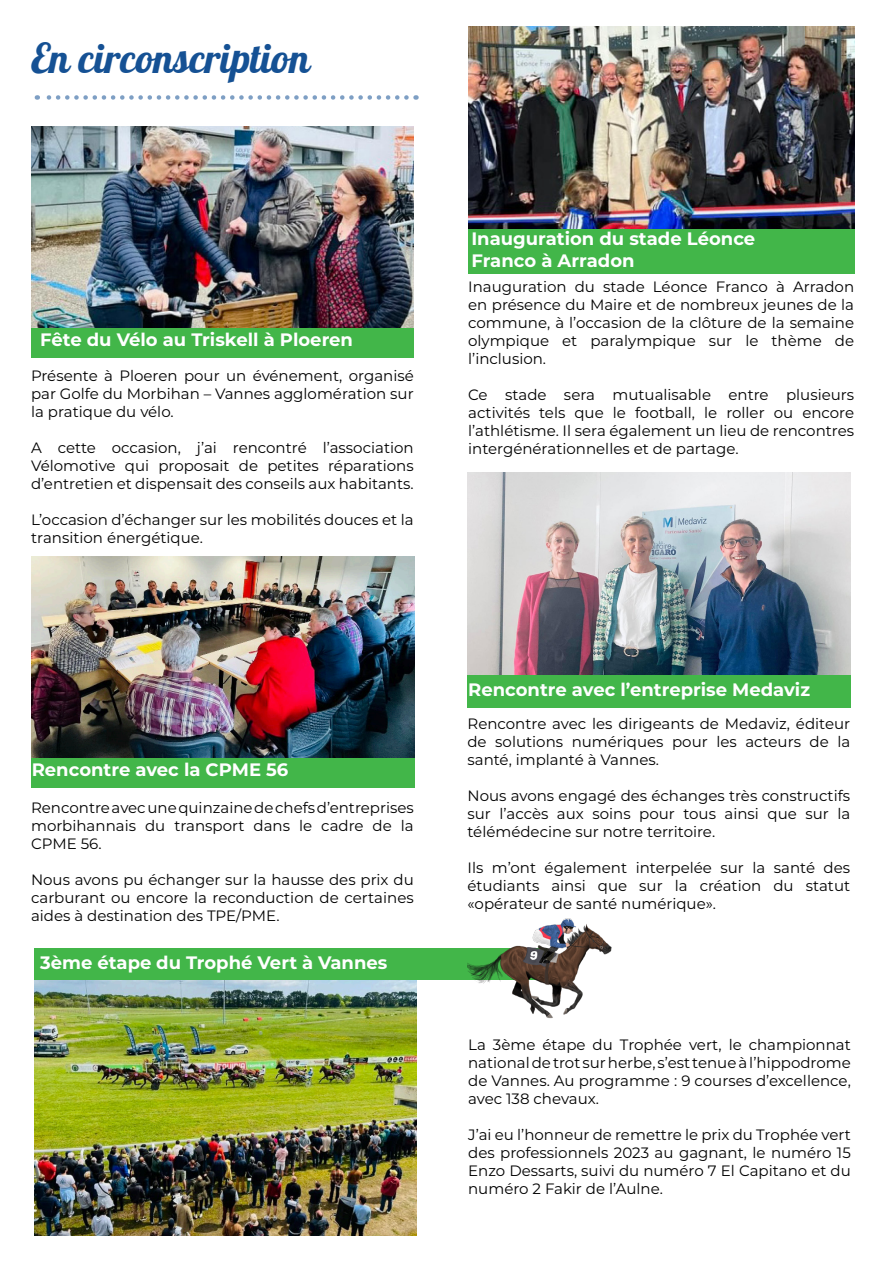
<style>
.page{position:relative;width:893px;height:1263px;background:#fff}
.page>*{position:absolute;margin:0;border:0;box-sizing:border-box;transform-origin:0 0}
.t1{font:40.5px "Pattaya";color:#155194}
.t2{font:700 18px "Montserrat";color:#fff}
.t3{font:15px/18px "Montserrat";color:#000;text-align:justify}
</style>
<div class="page">
<svg style="left:37px;top:95px;width:369px;height:5px"></svg>
<div style="left:468px;top:224px;width:386px;height:49px;background:#42b649"></div>
<img style="left:468px;top:26px;width:386px;height:203px">
<img style="left:31px;top:127px;width:383px;height:202px">
<img style="left:31px;top:556px;width:383px;height:202px">
<div style="left:31px;top:758px;width:383px;height:29px;background:#42b649"></div>
<div style="left:31px;top:329px;width:383px;height:29px;background:#42b649"></div>
<img style="left:34px;top:979px;width:383px;height:256px">
<div style="left:34px;top:948px;width:513px;height:31px;background:#42b649"></div>
<img style="left:468px;top:918px;width:144px;height:101px">
<img style="left:467px;top:473px;width:384px;height:202px">
<div style="left:467px;top:675px;width:384px;height:32px;background:#42b649"></div>
<p class="t1" style="left:31px;top:32px;width:281px">En circonscription</p>
<p class="t2" style="left:40px;top:327px;width:314px">Fête du Vélo au Triskell à Ploeren</p>
<p class="t3" style="left:31px;top:366px;width:384px">Présente à Ploeren pour un événement, organisé par Golfe du Morbihan – Vannes agglomération sur la pratique du vélo.</p>
<p class="t3" style="left:31px;top:438px;width:384px">A cette occasion, j’ai rencontré l’association Vélomotive qui proposait de petites réparations d’entretien et dispensait des conseils aux habitants.</p>
<p class="t3" style="left:31px;top:510px;width:384px">L’occasion d’échanger sur les mobilités douces et la transition énergétique.</p>
<p class="t2" style="left:471px;top:226px;width:285px">Inauguration du stade Léonce</p>
<p class="t2" style="left:471px;top:247px;width:165px">Franco à Arradon</p>
<p class="t3" style="left:468px;top:277px;width:387px">Inauguration du stade Léonce Franco à Arradon en présence du Maire et de nombreux jeunes de la commune, à l’occasion de la clôture de la semaine olympique et paralympique sur le thème de l’inclusion.</p>
<p class="t3" style="left:468px;top:385px;width:388px">Ce stade sera mutualisable entre plusieurs activités tels que le football, le roller ou encore l’athlétisme. Il sera également un lieu de rencontres intergénérationnelles et de partage.</p>
<p class="t2" style="left:32px;top:756px;width:258px">Rencontre avec la CPME 56</p>
<p class="t3" style="left:31px;top:798px;width:384px">Rencontre avec une quinzaine de chefs d’entreprises morbihannais du transport dans le cadre de la CPME 56.</p>
<p class="t3" style="left:31px;top:870px;width:384px">Nous avons pu échanger sur la hausse des prix du carburant ou encore la reconduction de certaines aides à destination des TPE/PME.</p>
<p class="t2" style="left:40px;top:950px;width:349px">3ème étape du Trophé Vert à Vannes</p>
<p class="t2" style="left:468px;top:677px;width:343px">Rencontre avec l’entreprise Medaviz</p>
<p class="t3" style="left:467px;top:714px;width:384px">Rencontre avec les dirigeants de Medaviz, éditeur de solutions numériques pour les acteurs de la santé, implanté à Vannes.</p>
<p class="t3" style="left:467px;top:786px;width:384px">Nous avons engagé des échanges très constructifs sur l’accès aux soins pour tous ainsi que sur la télémédecine sur notre territoire.</p>
<p class="t3" style="left:467px;top:858px;width:384px">Ils m’ont également interpelée sur la santé des étudiants ainsi que sur la création du statut «opérateur de santé numérique».</p>
<p class="t3" style="left:468px;top:1035px;width:384px">La 3ème étape du Trophée vert, le championnat national de trot sur herbe, s’est tenue à l’hippodrome de Vannes. Au programme : 9 courses d’excellence, avec 138 chevaux.</p>
<p class="t3" style="left:468px;top:1125px;width:384px">J’ai eu l’honneur de remettre le prix du Trophée vert des professionnels 2023 au gagnant, le numéro 15<br>Enzo Dessarts, suivi du numéro 7 El Capitano et du numéro 2 Fakir de l’Aulne.</p>
</div>
